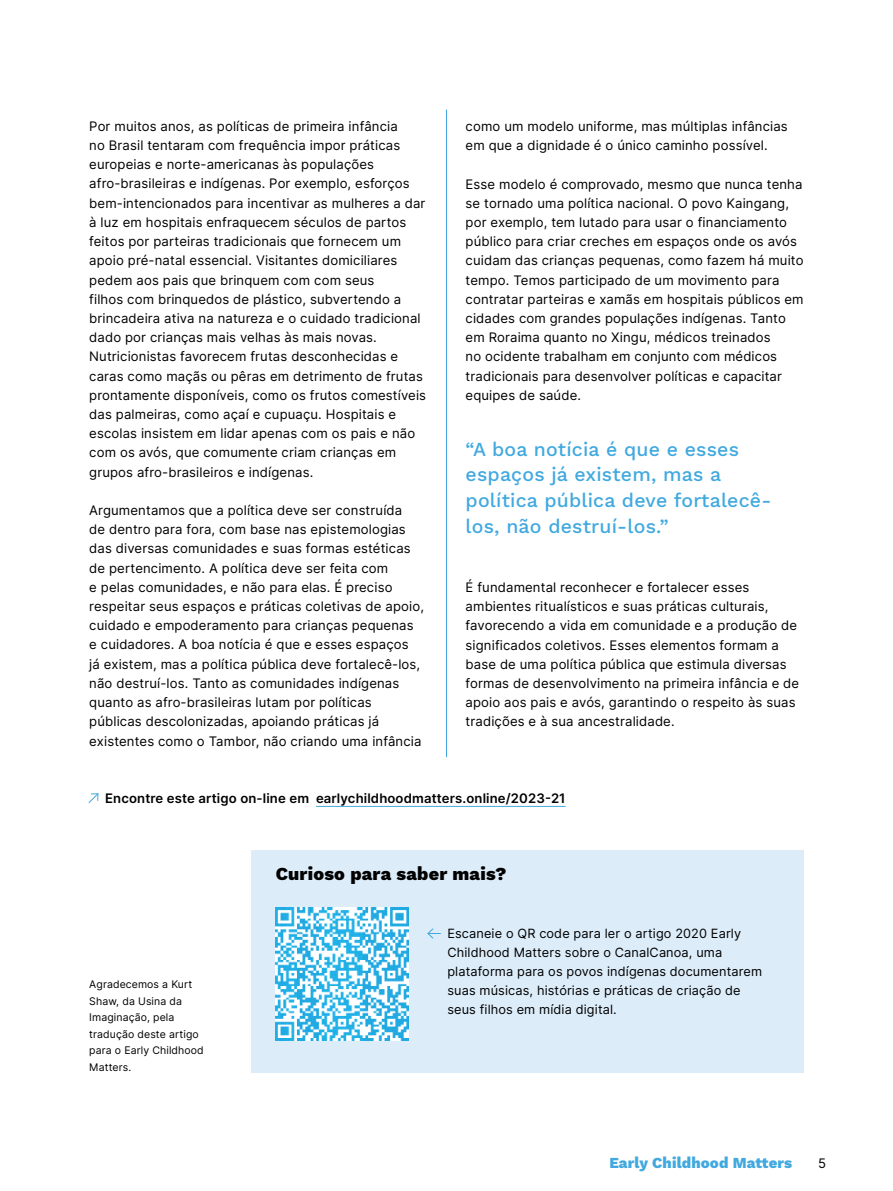
<style>
.page{position:relative;width:893px;height:1191px;background:#fff}
.page>*{position:absolute;margin:0;border:0;box-sizing:border-box;transform-origin:0 0}
.t1{font:500 19.5px/25.5px "Work Sans";letter-spacing:.01em;color:#41a9df}
.t2{font:800 18px "Work Sans";letter-spacing:.015em;color:#000}
.t3{font:800 15px "Work Sans";letter-spacing:.01em;color:#41a9df}
.t4{font:13.2px/19.2px "Inter";letter-spacing:.01em;color:#000}
.t5{font:600 13.2px "Inter";letter-spacing:.01em;color:#000}
.t6{font:12.75px/19.2px "Inter";letter-spacing:.01em;color:#000}
.t7{font:10.5px/16.5px "Inter";letter-spacing:.01em;color:#000}
</style>
<div class="page">
<hr style="left:446px;top:110px;width:1px;height:647px;background:#41a9df">
<hr style="left:316px;top:806px;width:250px;height:1px;background:#41a9df">
<svg style="left:88px;top:793px;width:11px;height:10px"></svg>
<div style="left:251px;top:850px;width:553px;height:222px;background:#dcecf9"></div>
<svg style="left:427px;top:928px;width:14px;height:11px"></svg>
<img style="left:276px;top:907px;width:132px;height:133px">
<p class="t4" style="left:89px;top:116px;width:338px">Por muitos anos, as políticas de primeira infância<br>no Brasil tentaram com frequência impor práticas europeias e norte-americanas às populações afro-brasileiras e indígenas. Por exemplo, esforços bem-intencionados para incentivar as mulheres a dar à luz em hospitais enfraquecem séculos de partos feitos por parteiras tradicionais que fornecem um apoio pré-natal essencial. Visitantes domiciliares pedem aos pais que brinquem com com seus<br>filhos com brinquedos de plástico, subvertendo a brincadeira ativa na natureza e o cuidado tradicional dado por crianças mais velhas às mais novas.<br>Nutricionistas favorecem frutas desconhecidas e caras como maçãs ou pêras em detrimento de frutas prontamente disponíveis, como os frutos comestíveis das palmeiras, como açaí e cupuaçu. Hospitais e escolas insistem em lidar apenas com os pais e não com os avós, que comumente criam crianças em grupos afro-brasileiros e indígenas.</p>
<p class="t4" style="left:89px;top:500px;width:336px">Argumentamos que a política deve ser construída<br>de dentro para fora, com base nas epistemologias das diversas comunidades e suas formas estéticas de pertencimento. A política deve ser feita com<br>e pelas comunidades, e não para elas. É preciso respeitar seus espaços e práticas coletivas de apoio, cuidado e empoderamento para crianças pequenas e cuidadores. A boa notícia é que e esses espaços<br>já existem, mas a política pública deve fortalecê-los, não destruí-los. Tanto as comunidades indígenas quanto as afro-brasileiras lutam por políticas públicas descolonizadas, apoiando práticas já existentes como o Tambor, não criando uma infância</p>
<p class="t4" style="left:466px;top:116px;width:324px">como um modelo uniforme, mas múltiplas infâncias em que a dignidade é o único caminho possível.</p>
<p class="t4" style="left:466px;top:174px;width:340px">Esse modelo é comprovado, mesmo que nunca tenha se tornado uma política nacional. O povo Kaingang, por exemplo, tem lutado para usar o financiamento público para criar creches em espaços onde os avós cuidam das crianças pequenas, como fazem há muito tempo. Temos participado de um movimento para contratar parteiras e xamãs em hospitais públicos em cidades com grandes populações indígenas. Tanto em Roraima quanto no Xingu, médicos treinados<br>no ocidente trabalham em conjunto com médicos tradicionais para desenvolver políticas e capacitar equipes de saúde.</p>
<h1 class="t1" style="left:466px;top:436px;width:307px">“A boa notícia é que e esses espaços já existem, mas a política pública deve fortalecê&shy;los, não destruí-los.”</h1>
<p class="t4" style="left:466px;top:577px;width:335px">É fundamental reconhecer e fortalecer esses ambientes ritualísticos e suas práticas culturais, favorecendo a vida em comunidade e a produção de significados coletivos. Esses elementos formam a base de uma política pública que estimula diversas formas de desenvolvimento na primeira infância e de apoio aos pais e avós, garantindo o respeito às suas tradições e à sua ancestralidade.</p>
<p class="t5" style="left:105px;top:788px;width:462px">Encontre este artigo on-line em earlychildhoodmatters.online/2023-21</p>
<p class="t7" style="left:89px;top:975px;width:116px">Agradecemos a Kurt<br>Shaw, da Usina da<br>Imaginação, pela tradução deste artigo para o Early Childhood<br>Matters.</p>
<h2 class="t2" style="left:276px;top:860px;width:232px">Curioso para saber mais?</h2>
<p class="t6" style="left:447px;top:923px;width:316px">Escaneie o QR code para ler o artigo 2020 Early Childhood Matters sobre o CanalCanoa, uma plataforma para os povos indígenas documentarem suas músicas, histórias e práticas de criação de seus filhos em mídia digital.</p>
<p class="t3" style="left:609px;top:1151px;width:184px">Early Childhood Matters</p>
<p class="t4" style="left:818px;top:1153px;width:9px">5</p>
</div>
